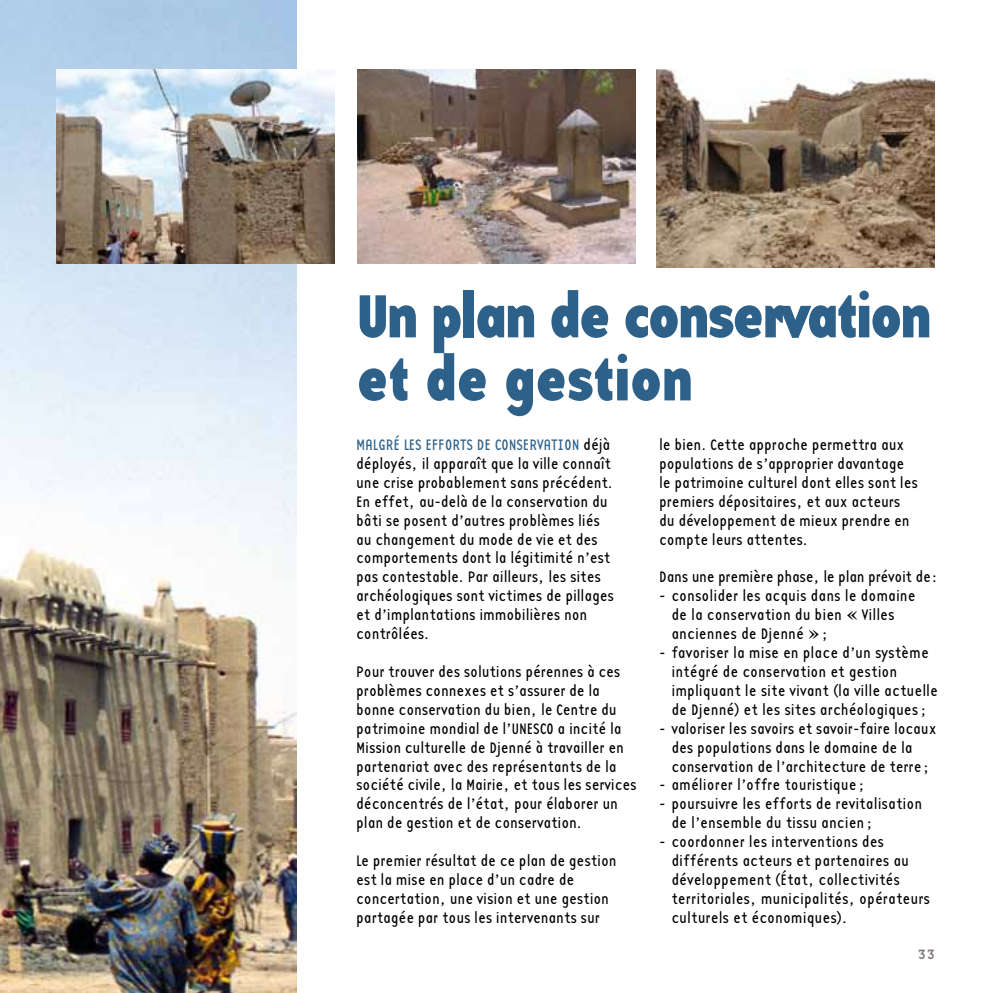
<style>
.page{position:relative;width:993px;height:993px;background:#fff}
.page>*{position:absolute;margin:0;border:0;box-sizing:border-box;transform-origin:0 0}
.t1{font:63px/63px "Base Twelve Sans B";letter-spacing:-.025em;color:#2e618a}
.t2{font:15.75px/18.9px "Base Twelve Sans";letter-spacing:-.01em;color:#000}
.t3{font:14px "Base Nine";color:#817a7c}
.s1{color:#2e618a}
</style>
<div class="page">
<img style="left:0;top:0;width:296px;height:992px">
<img style="left:358px;top:69px;width:277px;height:194px">
<img style="left:56px;top:70px;width:278px;height:193px">
<img style="left:656px;top:69px;width:278px;height:198px">
<h1 class="t1" style="left:357px;top:281px;width:576px">Un plan de conservation et de gestion</h1>
<p class="t2" style="left:356px;top:434px;width:259px"><span class="s1">Malgré les efforts de conservation</span> déjà déployés, il apparaît que la ville connaît une crise probablement sans précédent.<br>En effet, au-delà de la conservation du bâti se posent d’autres problèmes liés au changement du mode de vie et des comportements dont la légitimité n’est pas contestable. Par ailleurs, les sites archéologiques sont victimes de pillages et d’implantations immobilières non contrôlées.</p>
<p class="t2" style="left:356px;top:661px;width:266px">Pour trouver des solutions pérennes à ces problèmes connexes et s’assurer de la bonne conservation du bien, le Centre du patrimoine mondial de l’UNES</p>
<p class="t2" style="left:356px;top:718px;width:282px;text-indent:183px">CO a incité la Mission culturelle de Djenné à travailler en partenariat avec des représentants de la société civile, la Mairie, et tous les services déconcentrés de l’état, pour élaborer un plan de gestion et de conservation.</p>
<p class="t2" style="left:356px;top:850px;width:262px">Le premier résultat de ce plan de gestion est la mise en place d’un cadre de concertation, une vision et une gestion partagée par tous les intervenants sur</p>
<p class="t2" style="left:659px;top:434px;width:260px">le bien. Cette approche permettra aux populations de s’approprier davantage le patrimoine culturel dont elles sont les premiers dépositaires, et aux acteurs du développement de mieux prendre en compte leurs attentes.</p>
<p class="t2" style="left:659px;top:567px;width:280px">Dans une première phase, le plan prévoit de:</p>
<p class="t2" style="left:671px;top:586px;width:246px;text-indent:-12px">- consolider les acquis dans le domaine de la conservation du bien « Villes anciennes de Djenné »;</p>
<p class="t2" style="left:671px;top:642px;width:268px;text-indent:-12px">- favoriser la mise en place d’un système intégré de conservation et gestion impliquant le site vivant (la ville actuelle de Djenné) et les sites archéologiques ;</p>
<p class="t2" style="left:671px;top:718px;width:266px;text-indent:-12px">- valoriser les savoirs et savoir-faire locaux des populations dans le domaine de la conservation de l’architecture de terre;</p>
<p class="t2" style="left:659px;top:775px;width:207px">- améliorer l’offre touristique;</p>
<p class="t2" style="left:671px;top:794px;width:252px;text-indent:-12px">- poursuivre les efforts de revitalisation de l’ensemble du tissu ancien ;</p>
<p class="t2" style="left:671px;top:831px;width:260px;text-indent:-12px">- coordonner les interventions des différents acteurs et partenaires au développement (État, collectivités territoriales, municipalités, opérateurs culturels et économiques).</p>
<p class="t3" style="left:916px;top:944px;width:20px">33</p>
</div>
